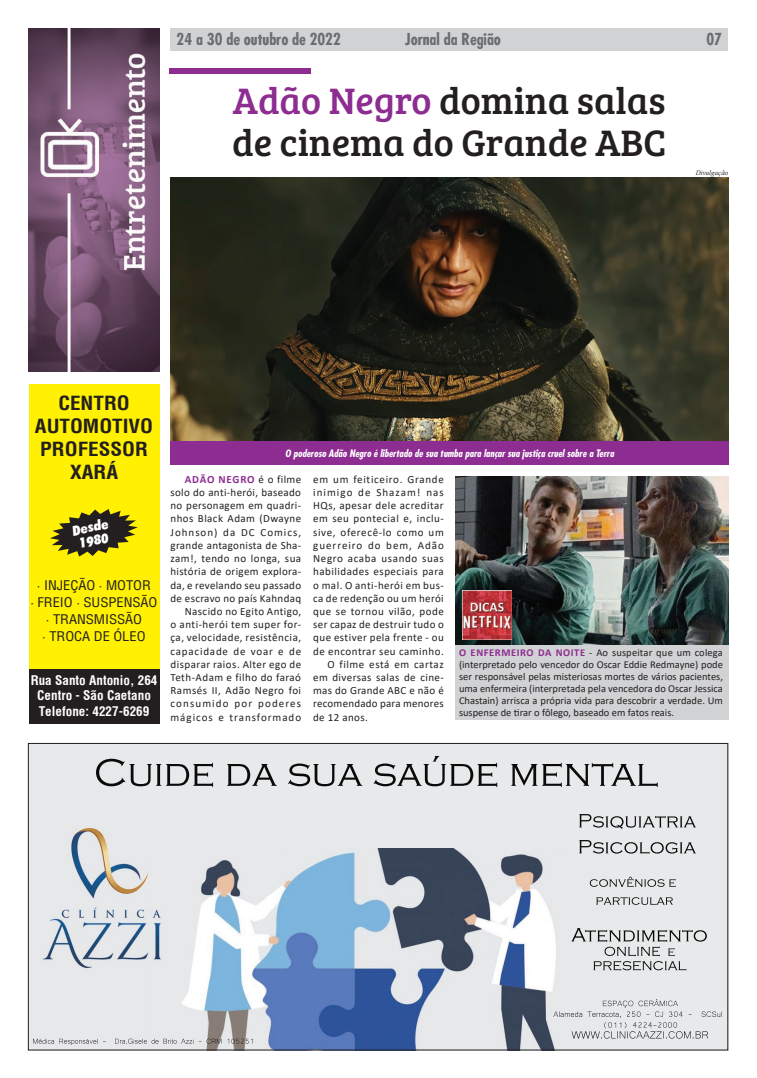
<style>
.page{position:relative;width:757px;height:1078px;background:#fff}
.page>*{position:absolute;margin:0;border:0;box-sizing:border-box;transform-origin:0 0}
.Titulos{font:38px "Bree Serif";color:#231f20}
.t1{font:700 condensed 19px "Switzerland";color:#231f20;scale:1.11 1}
.texto{font:700 condensed 16px "Futura";color:#6c6d70}
.texto-2{font:italic 900 condensed 13.7px "Futura BT";color:#fff;scale:1.1 1}
.t2{font:13px "Switzerland Condensed";color:#231f20;scale:1.11 1}
.t3{font:700 condensed 13px/15.6px "Switzerland";color:#fff;text-align:center}
.Texto{font:11px/13.2px "Calibri";letter-spacing:.03em;color:#231f20;text-align:justify}
.Texto-2{font:10.5px/12px "Calibri";color:#231f20;text-align:justify}
.Legendas_novas{font:italic 700 condensed 10px "Futura";color:#fff}
.Crédito{font:italic 7px "Times New Roman";color:#231f20}
.s1{color:#8d2c91}
.s2{font-weight:700;color:#8d2c91}
</style>
<div class="page">
<div style="left:170px;top:28px;width:557px;height:23px;background:#d1d2d4"></div>
<div style="left:29px;top:383px;width:131px;height:291px;background:#fff101"></div>
<svg style="left:50px;top:509px;width:88px;height:48px"></svg>
<div style="left:29px;top:668px;width:131px;height:55px;background:#231f20"></div>
<img style="left:148px;top:847px;width:463px;height:201px">
<img style="left:30px;top:745px;width:118px;height:303px">
<img style="left:145px;top:745px;width:581px;height:102px">
<img style="left:611px;top:843px;width:115px;height:205px">
<img style="left:28px;top:29px;width:132px;height:343px">
<div style="left:169px;top:68px;width:142px;height:5px;background:#8d2c91"></div>
<img style="left:170px;top:177px;width:559px;height:264px">
<div style="left:170px;top:441px;width:559px;height:23px;background:#8d2c91"></div>
<div style="left:455px;top:483px;width:274px;height:237px;background:#d1d2d4"></div>
<img style="left:455px;top:476px;width:273px;height:168px">
<img style="left:462px;top:590px;width:49px;height:49px">
<p class="texto" style="left:177px;top:29px;width:166px">24 a 30 de outubro de 2022</p>
<p class="texto" style="left:405px;top:28px;width:97px">Jornal da Região</p>
<p class="texto" style="left:706px;top:28px;width:17px">07</p>
<p class="Titulos" style="left:233px;top:73px;width:434px"><span class="s1">Adão Negro</span> domina salas</p>
<p class="Titulos" style="left:232px;top:115px;width:435px">de cinema do Grande ABC</p>
<p class="Crédito" style="left:696px;top:168px;width:34px">Divulgação</p>
<p class="t1" style="left:58px;top:392px;width:66px">CENTRO</p>
<p class="t1" style="left:35px;top:414px;width:108px">AUTOMOTIVO</p>
<p class="t1" style="left:40px;top:437px;width:99px">PROFESSOR</p>
<p class="t1" style="left:70px;top:460px;width:45px">XARÁ</p>
<p class="texto-2" style="left:71px;top:522px;width:35px;rotate:-12deg">Desde</p>
<p class="texto-2" style="left:78px;top:535px;width:28px;rotate:-12deg">1980</p>
<p class="t2" style="left:37px;top:576px;width:104px">• INJEÇÃO • MOTOR</p>
<p class="t2" style="left:30px;top:593px;width:116px">• FREIO • SUSPENSÃO</p>
<p class="t2" style="left:46px;top:610px;width:88px">• TRANSMISSÃO</p>
<p class="t2" style="left:42px;top:627px;width:95px">• TROCA DE ÓLEO</p>
<p class="t3" style="left:31px;top:672px;width:128px">Rua Santo Antonio, 264<br>Centro - São Caetano</p>
<p class="t3" style="left:39px;top:703px;width:112px">Telefone: 4227-6269</p>
<p class="Legendas_novas" style="left:285px;top:446px;width:330px">O poderoso Adão Negro é libertado de sua tumba para lançar sua justiça cruel sobre a Terra</p>
<p class="Texto" style="left:170px;top:472px;width:132px;text-indent:14px"><span class="s2">ADÃO NEGRO</span> é o filme solo do anti-herói, baseado no personagem em quadri&shy;nhos Black Adam (Dwayne Johnson) da DC Comics, grande antagonista de Sha&shy;zam!, tendo no longa, sua história de origem explora&shy;da, e revelando seu passado de escravo no país Kahndaq</p>
<p class="Texto" style="left:170px;top:604px;width:132px;text-indent:14px">Nascido no Egito Antigo, o anti-herói tem super for&shy;ça, velocidade, resistência, capacidade de voar e de disparar raios. Alter ego de Teth-Adam e filho do faraó Ramsés II, Adão Negro foi consumido por poderes mágicos e transformado</p>
<p class="Texto" style="left:313px;top:472px;width:132px">em um feiticeiro. Grande inimigo de Shazam! nas HQs, apesar dele acreditar em seu pontecial e, inclu&shy;sive, oferecê-lo como um guerreiro do bem, Adão Negro acaba usando suas habilidades especiais para o mal. O anti-herói em bus&shy;ca de redenção ou um herói que se tornou vilão, pode ser capaz de destruir tudo o que estiver pela frente - ou de encontrar seu caminho.</p>
<p class="Texto" style="left:313px;top:657px;width:132px;text-indent:14px">O filme está em cartaz em diversas salas de cine&shy;mas do Grande ABC e não é recomendado para menores de 12 anos.</p>
<p class="Texto-2" style="left:459px;top:646px;width:265px"><span class="s2">O ENFERMEIRO DA NOITE</span> - Ao suspeitar que um colega (interpretado pelo vencedor do Oscar Eddie Redmayne) pode ser responsável pelas misteriosas mortes de vários pacientes, uma enfermeira (interpretada pela vencedora do Oscar Jessica Chastain) arrisca a própria vida para descobrir a verdade. Um suspense de tirar o fôlego, baseado em fatos reais.</p>
</div>
